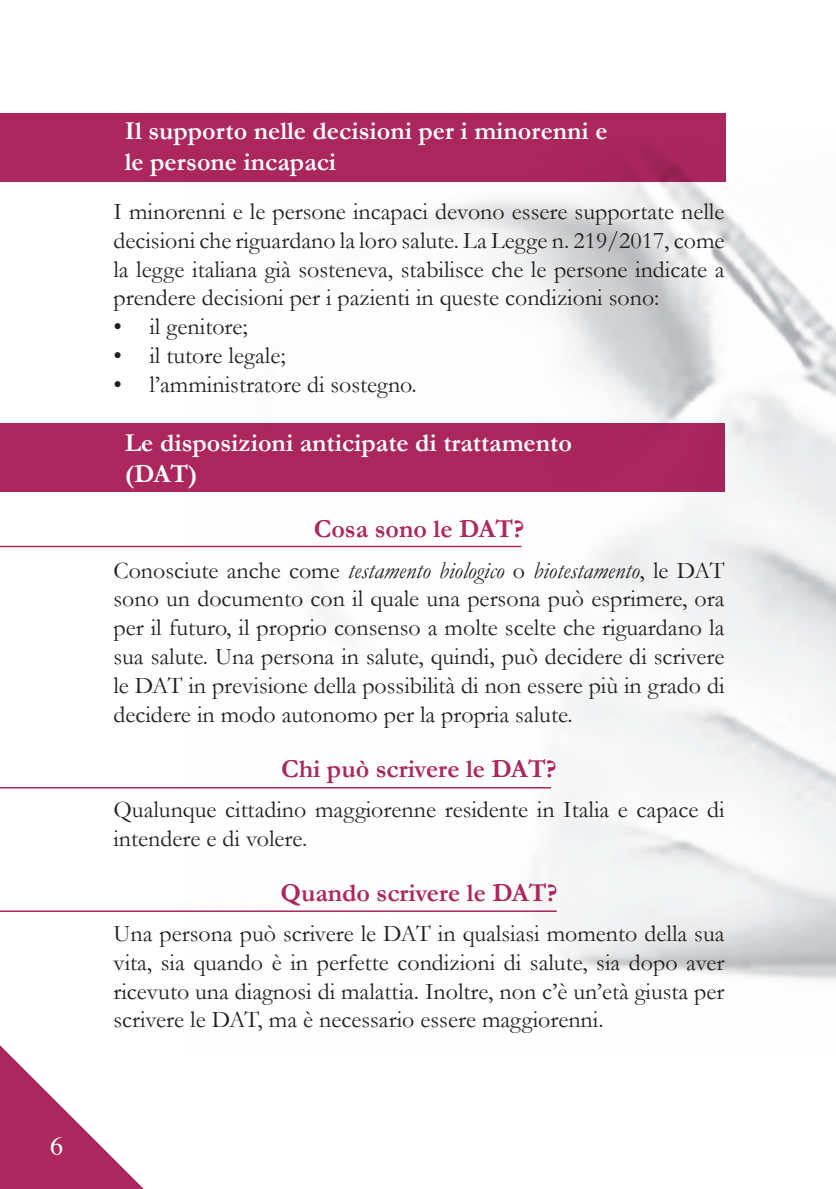
<style>
.page{position:relative;width:836px;height:1189px;background:#fff}
.page>*{position:absolute;margin:0;border:0;box-sizing:border-box;transform-origin:0 0}
.t1{font:700 26px "Garamond";color:#fff}
.t2{font:700 26px "Garamond";color:#ab275e}
.t3{font:26px "Times";color:#fff}
.t4{font:24px/28.8px "Garamond";color:#231f20;text-align:justify}
.s1{font-style:italic}
</style>
<div class="page">
<img style="left:182px;top:132px;width:654px;height:849px">
<div style="left:0;top:424px;width:724px;height:68px;background:#ab275e"></div>
<div style="left:0;top:113px;width:725px;height:68px;background:#ab275e"></div>
<hr style="left:0;top:546px;width:521px;height:1px;background:#ab275e">
<hr style="left:0;top:787px;width:551px;height:1px;background:#ab275e">
<hr style="left:0;top:910px;width:557px;height:2px;background:#ab275e">
<svg style="left:0;top:1045px;width:144px;height:144px"></svg>
<p class="t3" style="left:50px;top:1122px;width:14px">6</p>
<p class="t1" style="left:125px;top:115px;width:484px">Il supporto nelle decisioni per i minorenni e</p>
<p class="t1" style="left:125px;top:146px;width:213px">le persone incapaci</p>
<p class="t4" style="left:113px;top:197px;width:612px">I minorenni e le persone incapaci devono essere supportate nelle decisioni che riguardano la loro salute. La Legge n. 219/2017, come la legge italiana già sosteneva, stabilisce che le persone indicate a prendere decisioni per i pazienti in queste condizioni sono:</p>
<p class="t4" style="left:113px;top:312px;width:136px">• il genitore;</p>
<p class="t4" style="left:113px;top:341px;width:174px">• il tutore legale;</p>
<p class="t4" style="left:113px;top:370px;width:305px">• l’amministratore di sostegno.</p>
<p class="t1" style="left:125px;top:427px;width:448px">Le disposizioni anticipate di trattamento</p>
<p class="t1" style="left:125px;top:458px;width:74px">(DAT)</p>
<p class="t2" style="left:314px;top:514px;width:212px">Cosa sono le DAT?</p>
<p class="t4" style="left:113px;top:555px;width:612px">Conosciute anche come <span class="s1">testamento biologico</span> o <span class="s1">biotestamento</span>, le DAT sono un documento con il quale una persona può esprimere, ora per il futuro, il proprio consenso a molte scelte che riguardano la sua salute. Una persona in salute, quindi, può decidere di scrivere le DAT in previsione della possibilità di non essere più in grado di decidere in modo autonomo per la propria salute.</p>
<p class="t2" style="left:281px;top:753px;width:277px">Chi può scrivere le DAT?</p>
<p class="t4" style="left:113px;top:795px;width:612px">Qualunque cittadino maggiorenne residente in Italia e capace di intendere e di volere.</p>
<p class="t2" style="left:280px;top:877px;width:279px">Quando scrivere le DAT?</p>
<p class="t4" style="left:113px;top:919px;width:612px">Una persona può scrivere le DAT in qualsiasi momento della sua vita, sia quando è in perfette condizioni di salute, sia dopo aver ricevuto una diagnosi di malattia. Inoltre, non c’è un’età giusta per scrivere le DAT, ma è necessario essere maggiorenni.</p>
</div>
